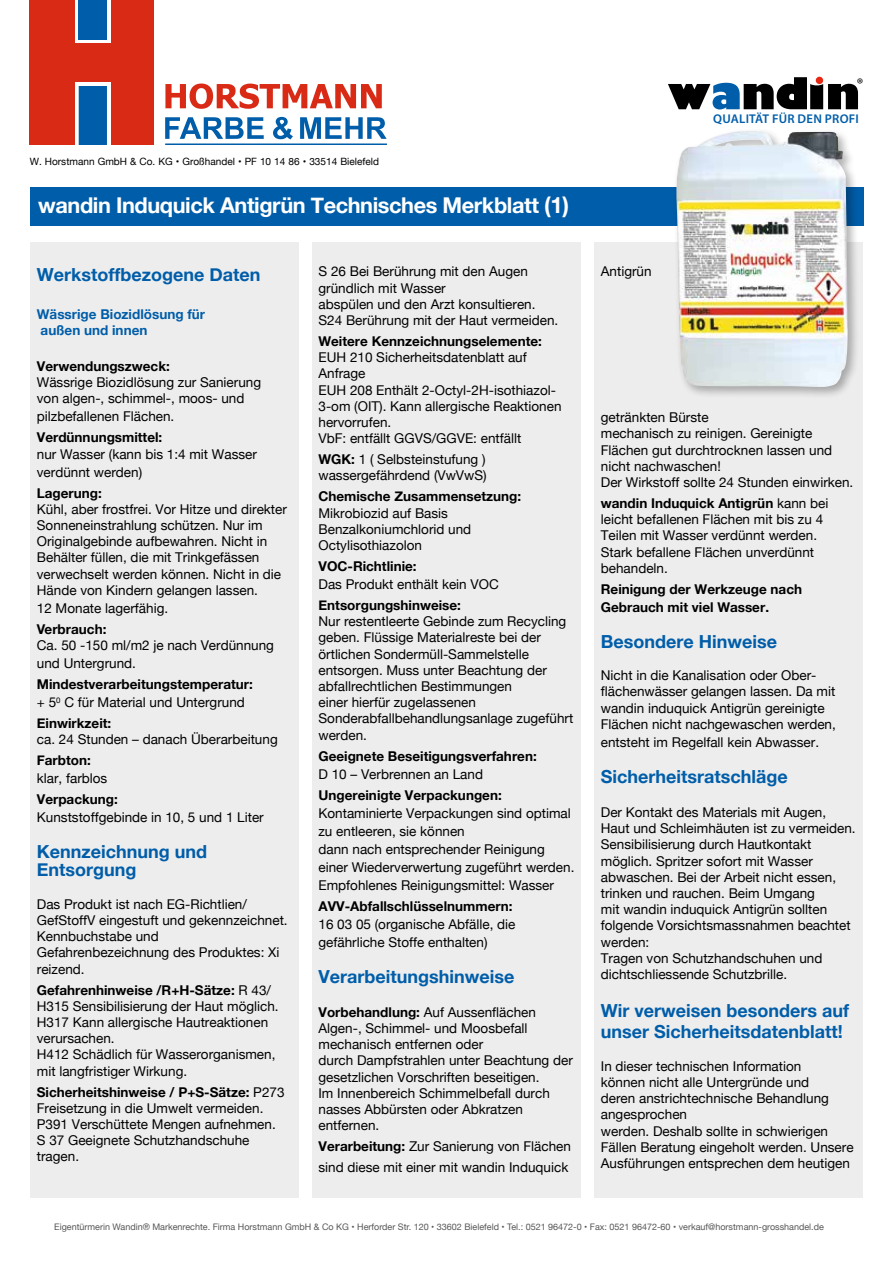
<style>
.page{position:relative;width:893px;height:1263px;background:#fff}
.page>*{position:absolute;margin:0;border:0;box-sizing:border-box;transform-origin:0 0}
.t1{font:700 21.75px "Helvetica Neue";letter-spacing:-.02em;color:#fff}
.t2{font:700 18px/18px "Helvetica Neue";color:#005da9}
.t3{font:15.45px "Myriad Pro";color:#000}
.t4{font:13.5px/16.2px "Helvetica Neue";color:#000}
.t5{font:700 13.5px/18px "Helvetica Neue";color:#000}
.t6{font:700 13.5px/16.2px "Helvetica Neue";color:#005da9}
.t7{font:600 12.75px "Myriad Pro";letter-spacing:.02em;color:#005da9}
.t8{font:10.05px "Helvetica Neue";color:#000}
.t9{font:9px "Helvetica Neue";color:#575756}
.s1{font-size:22.5px}
.s2{font-weight:400}
.s3{font-weight:700}
</style>
<div class="page">
<svg style="left:165px;top:84px;width:217px;height:25px"></svg>
<svg style="left:165px;top:117px;width:99px;height:22px"></svg>
<svg style="left:273px;top:117px;width:20px;height:22px"></svg>
<svg style="left:300px;top:117px;width:87px;height:22px"></svg>
<div style="left:30px;top:0;width:124px;height:145px;background:#d92a16"></div>
<div style="left:75px;top:83px;width:35px;height:62px;background:linear-gradient(to bottom,#fff,#fff)"></div>
<div style="left:75px;top:0;width:35px;height:42px;background:linear-gradient(to bottom,#fff,#fff)"></div>
<div style="left:79px;top:0;width:28px;height:39px;background:#005da9"></div>
<div style="left:79px;top:86px;width:28px;height:59px;background:#005da9"></div>
<hr style="left:165px;top:143px;width:222px;height:2px;background:#005da9">
<svg style="left:668px;top:77px;width:190px;height:32px"></svg>
<div style="left:30px;top:187px;width:833px;height:38px;background:#005da9"></div>
<div style="left:31px;top:242px;width:268px;height:956px;background:#ededed"></div>
<div style="left:312px;top:242px;width:269px;height:956px;background:#ededed"></div>
<div style="left:594px;top:242px;width:269px;height:956px;background:#ededed"></div>
<div style="left:672px;top:127px;width:187px;height:272px;background:#000;opacity:.3"></div>
<img style="left:676px;top:131px;width:172px;height:256px">
<p class="t3" style="left:857px;top:74px;width:8px">®</p>
<p class="t8" style="left:30px;top:155px;width:351px">W. Horstmann GmbH &amp; Co. KG • Großhandel • PF 10 14 86 • 33514 Bielefeld</p>
<h1 class="t1" style="left:38px;top:188px;width:532px">wandin Induquick Antigrün Technisches Merkblatt <span class="s1">(1)</span></h1>
<h2 class="t2" style="left:37px;top:266px;width:225px">Werkstoffbezogene Daten</h2>
<p class="t6" style="left:37px;top:306px;width:170px">Wässrige Biozidlösung für außen und innen</p>
<p class="t5" style="left:37px;top:358px;width:135px">Verwendungszweck:</p>
<p class="t4" style="left:37px;top:375px;width:226px">Wässrige Biozidlösung zur Sanierung von algen-, schimmel-, moos- und</p>
<p class="t4" style="left:37px;top:409px;width:139px">pilzbefallenen Flächen.</p>
<p class="t5" style="left:37px;top:429px;width:127px">Verdünnungsmittel:</p>
<p class="t4" style="left:37px;top:446px;width:222px;line-height:18px">nur Wasser (kann bis 1:4 mit Wasser verdünnt werden)</p>
<p class="t5" style="left:37px;top:484px;width:67px">Lagerung:</p>
<p class="t4" style="left:37px;top:502px;width:252px">Kühl, aber frostfrei. Vor Hitze und direkter Sonneneinstrahlung schützen. Nur im Originalgebinde aufbewahren. Nicht in Behälter füllen, die mit Trinkgefässen verwechselt werden können. Nicht in die Hände von Kindern gelangen lassen.</p>
<p class="t4" style="left:37px;top:601px;width:133px">12 Monate lagerfähig.</p>
<p class="t5" style="left:37px;top:620px;width:71px">Verbrauch:</p>
<p class="t4" style="left:37px;top:637px;width:239px;line-height:18px">Ca. 50 -150 ml/m2 je nach Verdünnung und Untergrund.</p>
<p class="t5" style="left:37px;top:676px;width:217px">Mindestverarbeitungstemperatur: <span class="s2">+ 5</span><sup>0</sup> <span class="s2">C für Material und Untergrund</span></p>
<p class="t5" style="left:37px;top:715px;width:76px">Einwirkzeit:</p>
<p class="t4" style="left:37px;top:732px;width:242px">ca. 24 Stunden – danach Überarbeitung</p>
<p class="t5" style="left:37px;top:752px;width:56px">Farbton:</p>
<p class="t4" style="left:37px;top:771px;width:72px">klar, farblos</p>
<p class="t5" style="left:37px;top:791px;width:83px">Verpackung:</p>
<p class="t4" style="left:37px;top:810px;width:228px">Kunststoffgebinde in 10, 5 und 1 Liter</p>
<h2 class="t2" style="left:37px;top:843px;width:172px">Kennzeichnung und<br>Entsorgung</h2>
<p class="t4" style="left:37px;top:896px;width:252px">Das Produkt ist nach EG-Richtlien/<br>GefStoffV eingestuft und gekennzeichnet.<br>Kennbuchstabe und<br>Gefahrenbezeichnung des Produktes: Xi reizend.</p>
<p class="t4" style="left:37px;top:982px;width:243px"><span class="s3">Gefahrenhinweise /R+H-Sätze:</span> R 43/ H315 Sensibilisierung der Haut möglich.<br>H317 Kann allergische Hautreaktionen verursachen.<br>H412 Schädlich für Wasserorganismen, mit langfristiger Wirkung.</p>
<p class="t4" style="left:37px;top:1084px;width:249px"><span class="s3">Sicherheitshinweise / P+S-Sätze:</span> P273<br>Freisetzung in die Umwelt vermeiden.<br>P391 Verschüttete Mengen aufnehmen.<br>S 37 Geeignete Schutzhandschuhe tragen.</p>
<p class="t4" style="left:318px;top:264px;width:241px">S 26 Bei Berührung mit den Augen gründlich mit Wasser<br>abspülen und den Arzt konsultieren.<br>S24 Berührung mit der Haut vermeiden.</p>
<p class="t5" style="left:318px;top:332px;width:225px">Weitere Kennzeichnungselemente:</p>
<p class="t4" style="left:318px;top:350px;width:245px">EUH 210 Sicherheitsdatenblatt auf<br>Anfrage<br>EUH 208 Enthält 2-Octyl-2H-isothiazol-<br>3-om (OIT). Kann allergische Reaktionen hervorrufen.<br>VbF: entfällt GGVS/GGVE: entfällt</p>
<p class="t4" style="left:318px;top:452px;width:170px"><span class="s3">WGK:</span> 1 ( Selbsteinstufung ) wassergefährdend (VwVwS)</p>
<p class="t5" style="left:318px;top:488px;width:204px">Chemische Zusammensetzung:</p>
<p class="t4" style="left:318px;top:505px;width:154px">Mikrobiozid auf Basis<br>Benzalkoniumchlorid und<br>Octylisothiazolon</p>
<p class="t5" style="left:318px;top:557px;width:100px">VOC-Richtlinie:</p>
<p class="t4" style="left:318px;top:577px;width:182px">Das Produkt enthält kein VOC</p>
<p class="t5" style="left:318px;top:596px;width:144px">Entsorgungshinweise:</p>
<p class="t4" style="left:318px;top:614px;width:256px">Nur restentleerte Gebinde zum Recycling geben. Flüssige Materialreste bei der örtlichen Sondermüll-Sammelstelle entsorgen. Muss unter Beachtung der abfallrechtlichen Bestimmungen<br>einer hierfür zugelassenen Sonderabfallbehandlungsanlage zugeführt werden.</p>
<p class="t5" style="left:318px;top:747px;width:220px">Geeignete Beseitigungsverfahren:</p>
<p class="t4" style="left:318px;top:766px;width:166px">D 10 – Verbrennen an Land</p>
<p class="t5" style="left:318px;top:786px;width:185px">Ungereinigte Verpackungen:</p>
<p class="t4" style="left:318px;top:804px;width:257px;line-height:18px">Kontaminierte Verpackungen sind optimal zu entleeren, sie können<br>dann nach entsprechender Reinigung einer Wiederverwertung zugeführt werden.<br>Empfohlenes Reinigungsmittel: Wasser</p>
<p class="t5" style="left:318px;top:897px;width:195px">AVV-Abfallschlüsselnummern:</p>
<p class="t4" style="left:318px;top:915px;width:199px;line-height:18px">16 03 05 (organische Abfälle, die gefährliche Stoffe enthalten)</p>
<h2 class="t2" style="left:318px;top:968px;width:197px">Verarbeitungshinweise</h2>
<p class="t4" style="left:318px;top:1005px;width:256px"><span class="s3">Vorbehandlung:</span> Auf Aussenflächen<br>Algen-, Schimmel- und Moosbefall mechanisch entfernen oder<br>durch Dampfstrahlen unter Beachtung der gesetzlichen Vorschriften beseitigen.<br>Im Innenbereich Schimmelbefall durch nasses Abbürsten oder Abkratzen entfernen.</p>
<p class="t4" style="left:318px;top:1137px;width:254px;line-height:21px"><span class="s3">Verarbeitung:</span> Zur Sanierung von Flächen sind diese mit einer mit wandin Induquick</p>
<p class="t4" style="left:601px;top:264px;width:52px">Antigrün</p>
<p class="t7" style="left:713px;top:111px;width:147px">QUALITÄT FÜR DEN PROFI</p>
<p class="t4" style="left:601px;top:410px;width:254px">getränkten Bürste<br>mechanisch zu reinigen. Gereinigte<br>Flächen gut durchtrocknen lassen und nicht nachwaschen!<br>Der Wirkstoff sollte 24 Stunden einwirken.</p>
<p class="t4" style="left:601px;top:496px;width:229px"><span class="s3">wandin Induquick Antigrün</span> kann bei leicht befallenen Flächen mit bis zu 4<br>Teilen mit Wasser verdünnt werden.<br>Stark befallene Flächen unverdünnt behandeln.</p>
<p class="t5" style="left:601px;top:580px;width:203px">Reinigung der Werkzeuge nach<br>Gebrauch mit viel Wasser.</p>
<h2 class="t2" style="left:601px;top:633px;width:178px">Besondere Hinweise</h2>
<p class="t4" style="left:601px;top:668px;width:237px">Nicht in die Kanalisation oder Ober&shy;flächenwässer gelangen lassen. Da mit wandin induquick Antigrün gereinigte Flächen nicht nachgewaschen werden,</p>
<p class="t4" style="left:601px;top:735px;width:220px">entsteht im Regelfall kein Abwasser.</p>
<h2 class="t2" style="left:601px;top:768px;width:188px">Sicherheitsratschläge</h2>
<p class="t4" style="left:601px;top:805px;width:256px">Der Kontakt des Materials mit Augen, Haut und Schleimhäuten ist zu vermeiden.<br>Sensibilisierung durch Hautkontakt möglich. Spritzer sofort mit Wasser abwaschen. Bei der Arbeit nicht essen, trinken und rauchen. Beim Umgang<br>mit wandin induquick Antigrün sollten folgende Vorsichtsmassnahmen beachtet werden:<br>Tragen von Schutzhandschuhen und dichtschliessende Schutzbrille.</p>
<h2 class="t2" style="left:601px;top:1000px;width:250px;line-height:21.6px">Wir verweisen besonders auf unser Sicherheitsdatenblatt!</h2>
<p class="t4" style="left:601px;top:1059px;width:254px">In dieser technischen Information<br>können nicht alle Untergründe und<br>deren anstrichtechnische Behandlung angesprochen<br>werden. Deshalb sollte in schwierigen Fällen Beratung eingeholt werden. Unsere Ausführungen entsprechen dem heutigen</p>
<p class="t9" style="left:54px;top:1220px;width:771px">Eigentürmerin Wandin® Markenrechte. Firma Horstmann GmbH &amp; Co KG • Herforder Str. 120 • 33602 Bielefeld • Tel.: 0521 96472-0 • Fax: 0521 96472-60 • verkauf@horstmann-grosshandel.de</p>
</div>
